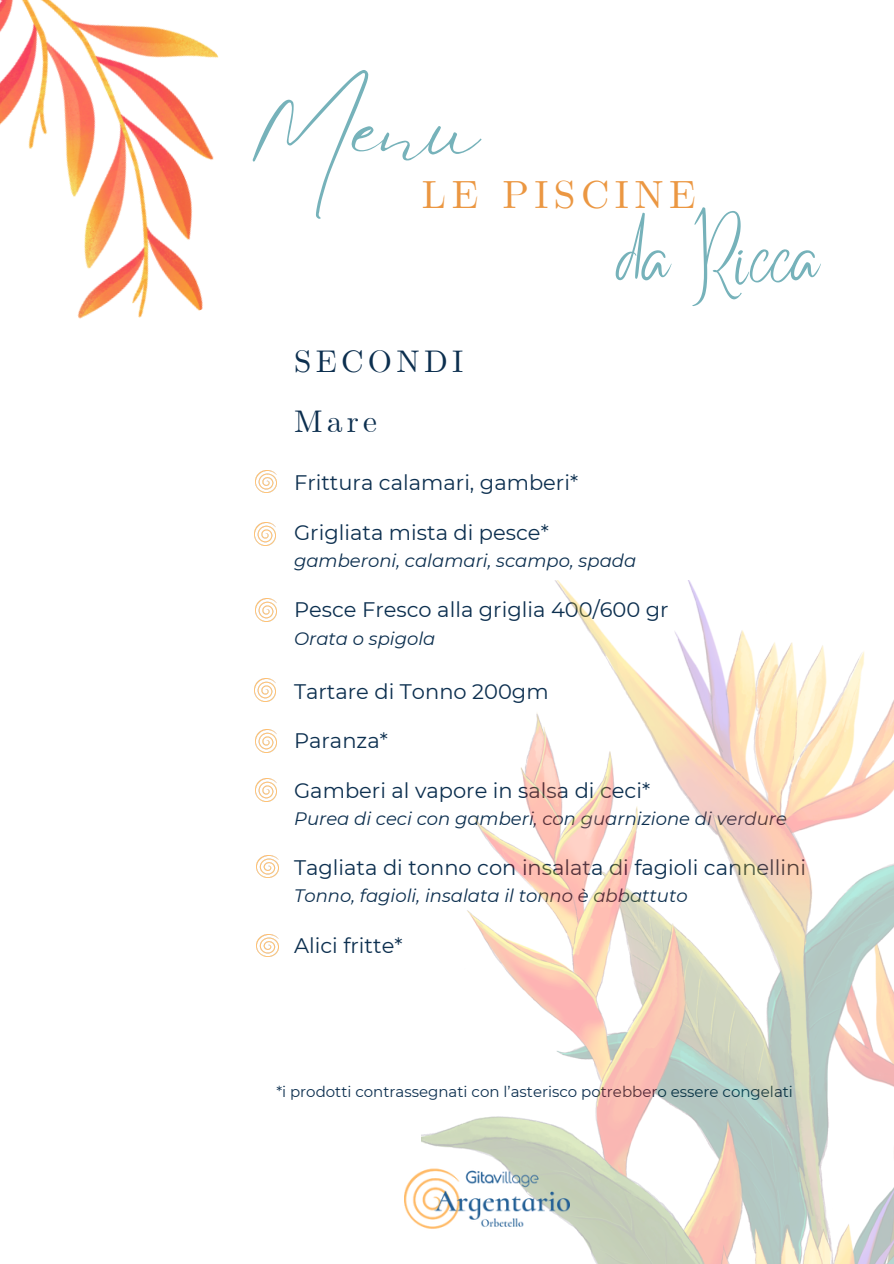
<style>
.page{position:relative;width:894px;height:1264px;background:#fff}
.page>*{position:absolute;margin:0;border:0;box-sizing:border-box;transform-origin:0 0}
.t1{font:89.55px "Eyesome Script";color:#76b2ba}
.t2{font:63.15px "Better Saturday";color:#76b2ba}
.t3{font:39.15px "CMU Serif";letter-spacing:.14em;color:#eb9742}
.t4{font:31.05px "CMU Serif";letter-spacing:.14em;color:#0c2f4f}
.t5{font:21px "Montserrat";color:#0c2f4f}
.t6{font:italic 18px "Montserrat";color:#0c2f4f}
.t7{font:15px "Montserrat";color:#0c2f4f}
</style>
<div class="page">
<img style="left:254px;top:678px;width:21px;height:23px">
<img style="left:254px;top:522px;width:21px;height:23px">
<img style="left:255px;top:599px;width:22px;height:22px">
<img style="left:255px;top:729px;width:22px;height:23px">
<img style="left:255px;top:470px;width:22px;height:23px">
<img style="left:255px;top:779px;width:22px;height:22px">
<img style="left:257px;top:855px;width:21px;height:22px">
<img style="left:257px;top:934px;width:21px;height:22px">
<img style="left:421px;top:580px;width:472px;height:683px">
<img style="left:404px;top:1164px;width:165px;height:69px">
<img style="left:0;top:0;width:219px;height:319px">
<p class="t1" style="left:248px;top:71px;width:232px">Menu</p>
<p class="t3" style="left:422px;top:172px;width:275px">LE PISCINE</p>
<p class="t2" style="left:617px;top:246px;width:205px">da Ricca</p>
<h4 class="t4" style="left:294px;top:342px;width:171px">SECONDI</h4>
<p class="t4" style="left:294px;top:403px;width:84px">Mare</p>
<h6 class="t5" style="left:294px;top:470px;width:285px">Frittura calamari, gamberi*</h6>
<p class="t5" style="left:294px;top:519px;width:256px">Grigliata mista di pesce*</p>
<p class="t6" style="left:294px;top:549px;width:343px">gamberoni, calamari, scampo, spada</p>
<h6 class="t5" style="left:294px;top:597px;width:376px">Pesce Fresco alla griglia 400/600 gr</h6>
<h6 class="t6" style="left:294px;top:627px;width:143px">Orata o spigola</h6>
<h6 class="t5" style="left:294px;top:678px;width:256px">Tartare di Tonno 200gm</h6>
<h6 class="t5" style="left:294px;top:727px;width:95px">Paranza*</h6>
<p class="t5" style="left:294px;top:777px;width:357px">Gamberi al vapore in salsa di ceci*</p>
<p class="t6" style="left:294px;top:807px;width:494px">Purea di ceci con gamberi, con guarnizione di verdure</p>
<h6 class="t5" style="left:294px;top:854px;width:513px">Tagliata di tonno con insalata di fagioli cannellini</h6>
<h6 class="t6" style="left:294px;top:884px;width:395px">Tonno, fagioli, insalata il tonno è abbattuto</h6>
<h6 class="t5" style="left:294px;top:932px;width:110px">Alici fritte*</h6>
<p class="t7" style="left:276px;top:1082px;width:518px">*i prodotti contrassegnati con l’asterisco potrebbero essere congelati</p>
</div>
